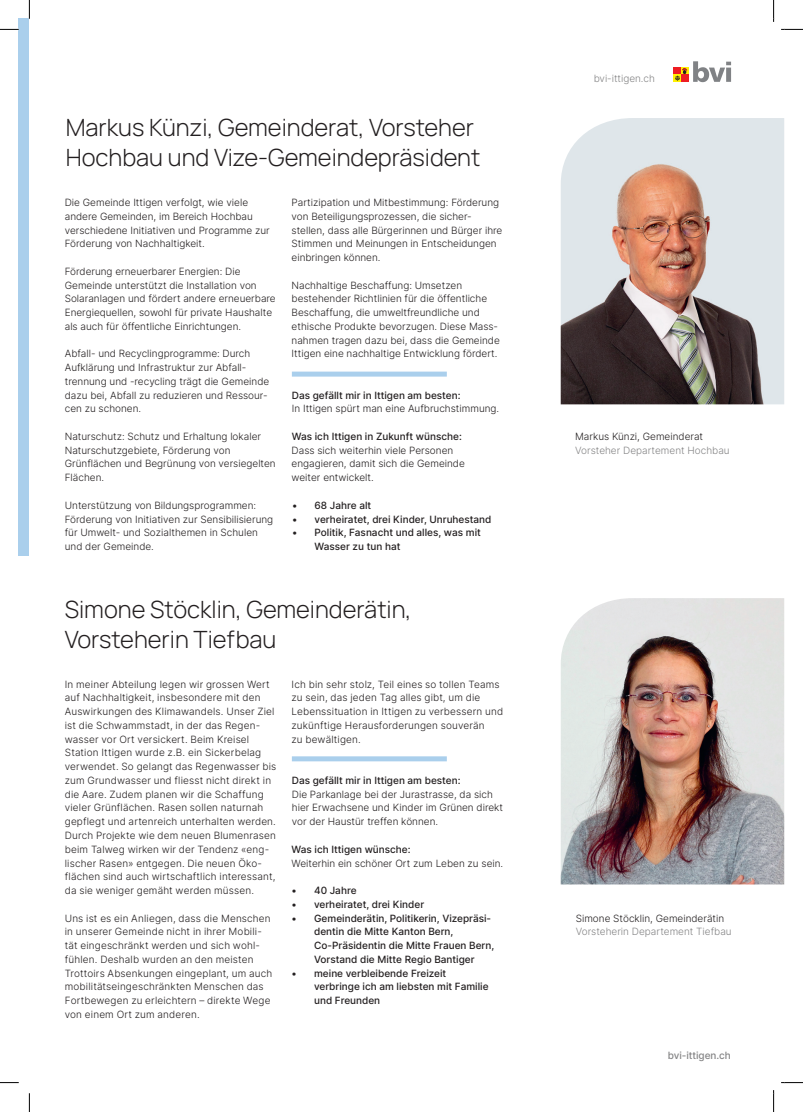
<style>
.page{position:relative;width:803px;height:1112px;background:#fff}
.page>*{position:absolute;margin:0;border:0;box-sizing:border-box;transform-origin:0 0}
.t1{font:300 23.75px/30px "Manrope";color:#231f20}
.t2{font:300 10px/13.8px "Inter";color:#231f20}
.t3{font:500 10px/13.8px "Inter";color:#231f20}
.t4{font:300 10px "Inter";color:#848485}
.t5{font:500 10px "Inter";letter-spacing:-.005em;color:#848485}
</style>
<div class="page">
<div style="left:674px;top:68px;width:7px;height:7px;background:#ee1d23"></div>
<div style="left:674px;top:75px;width:7px;height:7px;background:#fff101"></div>
<div style="left:681px;top:75px;width:7px;height:7px;background:#ee1d23"></div>
<svg style="left:675px;top:68px;width:12px;height:13px"></svg>
<svg style="left:693px;top:61px;width:38px;height:21px"></svg>
<div style="left:19px;top:19px;width:10px;height:537px;background:#aacfec"></div>
<img style="left:561px;top:118px;width:223px;height:286px">
<img style="left:561px;top:598px;width:223px;height:286px">
<div style="left:292px;top:371px;width:155px;height:5px;background:#aacfec"></div>
<div style="left:292px;top:756px;width:155px;height:5px;background:#aacfec"></div>
<svg style="left:0;top:29px;width:19px;height:1px"></svg>
<svg style="left:781px;top:29px;width:22px;height:1px"></svg>
<svg style="left:0;top:1082px;width:19px;height:1px"></svg>
<svg style="left:781px;top:1082px;width:22px;height:1px"></svg>
<svg style="left:29px;top:0;width:1px;height:19px"></svg>
<svg style="left:29px;top:1093px;width:1px;height:18px"></svg>
<svg style="left:773px;top:0;width:1px;height:22px"></svg>
<svg style="left:773px;top:1090px;width:1px;height:21px"></svg>
<h1 class="t1" style="left:66px;top:111px;width:416px">Markus Künzi, Gemeinderat, Vorsteher<br>Hochbau und Vize-Gemeindepräsident</h1>
<p class="t2" style="left:65px;top:195px;width:207px">Die Gemeinde Ittigen verfolgt, wie viele andere Gemeinden, im Bereich Hochbau verschiedene Initiativen und Programme zur Förderung von Nachhaltigkeit.</p>
<p class="t2" style="left:65px;top:264px;width:212px">Förderung erneuerbarer Energien: Die Gemeinde unterstützt die Installation von Solaranlagen und fördert andere erneuerbare Energiequellen, sowohl für private Haushalte als auch für öffentliche Einrichtungen.</p>
<p class="t2" style="left:65px;top:346px;width:206px">Abfall- und Recyclingprogramme: Durch Aufklärung und Infrastruktur zur Abfall&shy;trennung und -recycling trägt die Gemeinde dazu bei, Abfall zu reduzieren und Ressour&shy;cen zu schonen.</p>
<p class="t2" style="left:65px;top:429px;width:212px">Naturschutz: Schutz und Erhaltung lokaler Naturschutzgebiete, Förderung von Grünflächen und Begrünung von versiegelten Flächen.</p>
<p class="t2" style="left:65px;top:498px;width:210px">Unterstützung von Bildungsprogrammen:<br>Förderung von Initiativen zur Sensibilisierung für Umwelt- und Sozialthemen in Schulen und der Gemeinde.</p>
<p class="t2" style="left:292px;top:195px;width:212px">Partizipation und Mitbestimmung: Förderung von Beteiligungsprozessen, die sicher&shy;stellen, dass alle Bürgerinnen und Bürger ihre Stimmen und Meinungen in Entscheidungen einbringen können.</p>
<p class="t2" style="left:292px;top:278px;width:210px">Nachhaltige Beschaffung: Umsetzen bestehender Richtlinien für die öffentliche Beschaffung, die umweltfreundliche und ethische Produkte bevorzugen. Diese Mass&shy;nahmen tragen dazu bei, dass die Gemeinde Ittigen eine nachhaltige Entwicklung fördert.</p>
<p class="t3" style="left:292px;top:388px;width:170px">Das gefällt mir in Ittigen am besten:</p>
<p class="t3" style="left:292px;top:429px;width:171px">Was ich Ittigen in Zukunft wünsche:</p>
<p class="t2" style="left:292px;top:401px;width:209px">In Ittigen spürt man eine Aufbruchstimmung.</p>
<p class="t2" style="left:292px;top:443px;width:175px">Dass sich weiterhin viele Personen engagieren, damit sich die Gemeinde weiter entwickelt.</p>
<p class="t3" style="left:292px;top:498px;width:81px">• 68 Jahre alt</p>
<p class="t3" style="left:292px;top:511px;width:201px">• verheiratet, drei Kinder, Unruhestand</p>
<p class="t3" style="left:315px;top:525px;width:168px;text-indent:-22px">• Politik, Fasnacht und alles, was mit<br>Wasser zu tun hat</p>
<h1 class="t1" style="left:65px;top:592px;width:348px">Simone Stöcklin, Gemeinderätin,<br>Vorsteherin Tiefbau</h1>
<p class="t2" style="left:65px;top:676px;width:213px">In meiner Abteilung legen wir grossen Wert auf Nachhaltigkeit, insbesondere mit den Auswirkungen des Klimawandels. Unser Ziel ist die Schwammstadt, in der das Regen&shy;wasser vor Ort versickert. Beim Kreisel Station Ittigen wurde z.B. ein Sickerbelag verwendet. So gelangt das Regenwasser bis zum Grundwasser und fliesst nicht direkt in die Aare. Zudem planen wir die Schaffung vieler Grünflächen. Rasen sollen naturnah gepflegt und artenreich unterhalten werden.<br>Durch Projekte wie dem neuen Blumenrasen beim Talweg wirken wir der Tendenz «eng&shy;lischer Rasen» entgegen. Die neuen Öko&shy;flächen sind auch wirtschaftlich interessant, da sie weniger gemäht werden müssen.</p>
<p class="t2" style="left:65px;top:910px;width:209px">Uns ist es ein Anliegen, dass die Menschen in unserer Gemeinde nicht in ihrer Mobili&shy;tät eingeschränkt werden und sich wohl&shy;fühlen. Deshalb wurden an den meisten Trottoirs Absenkungen eingeplant, um auch mobilitätseingeschränkten Menschen das Fortbewegen zu erleichtern – direkte Wege von einem Ort zum anderen.</p>
<p class="t2" style="left:292px;top:676px;width:213px">Ich bin sehr stolz, Teil eines so tollen Teams zu sein, das jeden Tag alles gibt, um die Lebenssituation in Ittigen zu verbessern und zukünftige Herausforderungen souverän<br>zu bewältigen.</p>
<p class="t3" style="left:292px;top:773px;width:170px">Das gefällt mir in Ittigen am besten:</p>
<p class="t2" style="left:292px;top:786px;width:213px">Die Parkanlage bei der Jurastrasse, da sich hier Erwachsene und Kinder im Grünen direkt vor der Haustür treffen können.</p>
<p class="t2" style="left:292px;top:855px;width:213px">Weiterhin ein schöner Ort zum Leben zu sein.</p>
<p class="t3" style="left:292px;top:883px;width:66px">• 40 Jahre</p>
<p class="t3" style="left:292px;top:896px;width:134px">• verheiratet, drei Kinder</p>
<p class="t3" style="left:314px;top:910px;width:182px;text-indent:-22px">• Gemeinderätin, Politikerin, Vizepräsi&shy;dentin die Mitte Kanton Bern, Co-Präsidentin die Mitte Frauen Bern, Vorstand die Mitte Regio Bantiger</p>
<p class="t3" style="left:314px;top:965px;width:176px;text-indent:-22px">• meine verbleibende Freizeit verbringe ich am liebsten mit Familie und Freunden</p>
<p class="t3" style="left:292px;top:841px;width:120px">Was ich Ittigen wünsche:</p>
<p class="t4" style="left:594px;top:71px;width:63px">bvi-ittigen.ch</p>
<p class="t2" style="left:575px;top:429px;width:130px">Markus Künzi, Gemeinderat</p>
<p class="t4" style="left:575px;top:443px;width:156px">Vorsteher Departement Hochbau</p>
<p class="t2" style="left:576px;top:910px;width:150px">Simone Stöcklin, Gemeinderätin</p>
<p class="t4" style="left:576px;top:924px;width:157px">Vorsteherin Departement Tiefbau</p>
<p class="t5" style="left:668px;top:1047px;width:65px">bvi-ittigen.ch</p>
</div>
